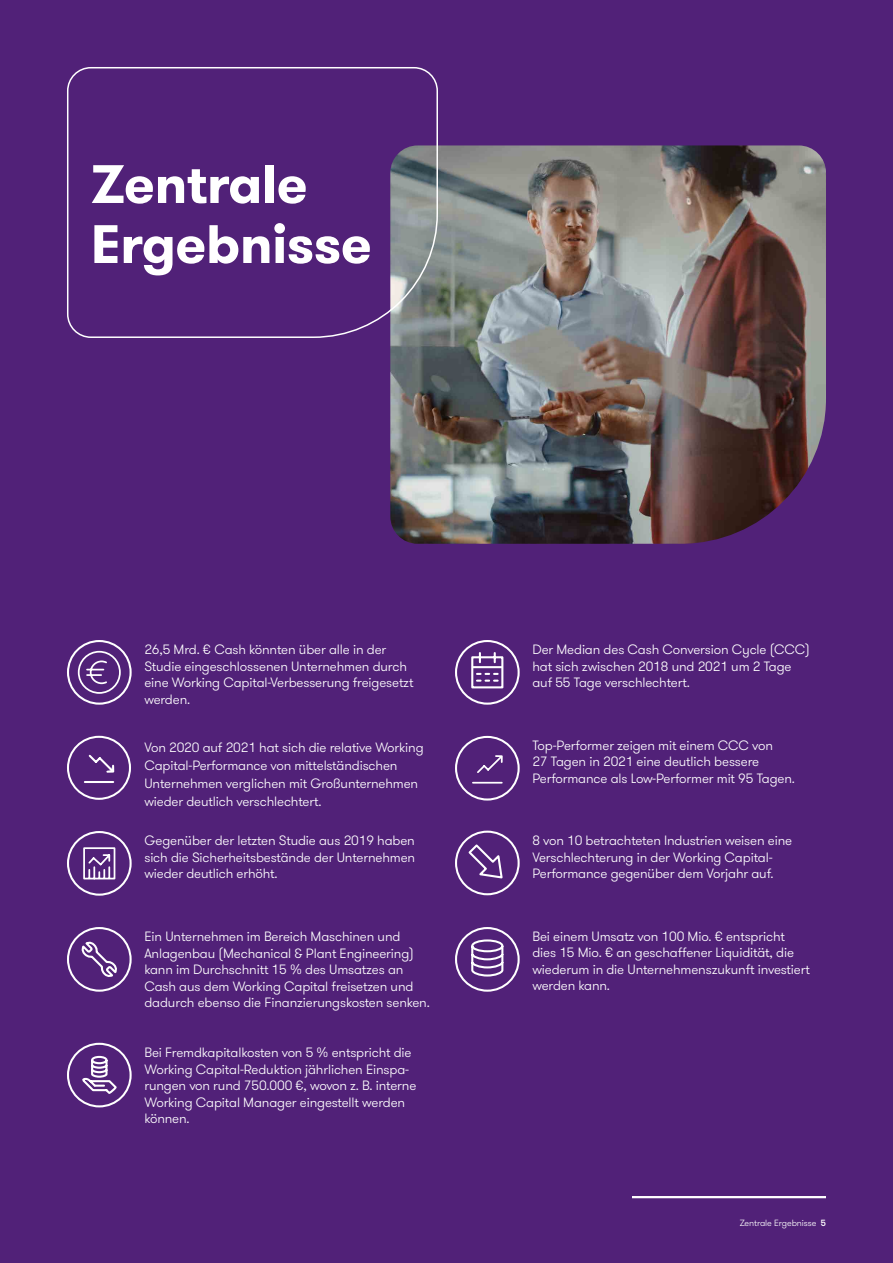
<style>
.page{position:relative;width:893px;height:1263px;background:#512178}
.page>*{position:absolute;margin:0;border:0;box-sizing:border-box;transform-origin:0 0}
._02_Headline_two_Bol{font:700 54px/60px "GT Walsheim Pro";letter-spacing:-.01em;color:#fff}
._11_Body_text{font:300 13.5px/16.5px "GT Walsheim Pro";letter-spacing:-.01em;color:#fff}
._11_Body_text-2{font:300 9px "GT Walsheim Pro";letter-spacing:-.01em;color:#fff}
.s1{font-weight:500}
</style>
<div class="page">
<img style="left:390px;top:145px;width:436px;height:399px">
<hr style="left:632px;top:1196px;width:194px;height:2px;background:#fff">
<svg style="left:67px;top:640px;width:65px;height:65px"></svg>
<svg style="left:67px;top:831px;width:65px;height:65px"></svg>
<svg style="left:455px;top:927px;width:65px;height:65px"></svg>
<svg style="left:455px;top:640px;width:65px;height:65px"></svg>
<hr style="left:472px;top:666px;width:30px;height:2px;background:#fff">
<svg style="left:455px;top:736px;width:65px;height:64px"></svg>
<svg style="left:67px;top:736px;width:64px;height:64px"></svg>
<svg style="left:67px;top:67px;width:372px;height:272px"></svg>
<svg style="left:67px;top:927px;width:65px;height:65px"></svg>
<svg style="left:455px;top:831px;width:65px;height:64px"></svg>
<svg style="left:67px;top:1043px;width:65px;height:64px"></svg>
<p class="_02_Headline_two_Bol" style="left:91px;top:155px;width:283px">Zentrale<br>Ergebnisse</p>
<p class="_11_Body_text" style="left:144px;top:642px;width:271px">26,5 Mrd. € Cash könnten über alle in der Studie eingeschlossenen Unternehmen durch eine Working Capital-Verbesserung freigesetzt werden.</p>
<p class="_11_Body_text" style="left:144px;top:738px;width:281px;line-height:18px">Von 2020 auf 2021 hat sich die relative Working Capital-Performance von mittelständischen Unternehmen verglichen mit Großunternehmen wieder deutlich verschlechtert.</p>
<p class="_11_Body_text" style="left:144px;top:833px;width:272px;text-align:justify">Gegenüber der letzten Studie aus 2019 haben sich die Sicherheitsbestände der Unternehmen wieder deutlich erhöht.</p>
<p class="_11_Body_text" style="left:144px;top:929px;width:287px">Ein Unternehmen im Bereich Maschinen und Anlagenbau (Mechanical &amp; Plant Engineering) kann im Durchschnitt 15 % des Umsatzes an Cash aus dem Working Capital freisetzen und dadurch ebenso die Finanzierungskosten senken.</p>
<p class="_11_Body_text" style="left:144px;top:1044px;width:273px">Bei Fremdkapitalkosten von 5 % entspricht die Working Capital-Reduktion jährlichen Einspa&shy;rungen von rund 750.000 €, wovon z. B. interne Working Capital Manager eingestellt werden können.</p>
<p class="_11_Body_text" style="left:532px;top:642px;width:279px">Der Median des Cash Conversion Cycle (CCC) hat sich zwischen 2018 und 2021 um 2 Tage auf 55 Tage verschlechtert.</p>
<p class="_11_Body_text" style="left:532px;top:737px;width:264px">Top-Performer zeigen mit einem CCC von<br>27 Tagen in 2021 eine deutlich bessere<br>Performance als Low-Performer mit 95 Tagen.</p>
<p class="_11_Body_text" style="left:532px;top:832px;width:261px">8 von 10 betrachteten Industrien weisen eine<br>Verschlechterung in der Working Capital-<br>Performance gegenüber dem Vorjahr auf.</p>
<p class="_11_Body_text" style="left:532px;top:928px;width:279px">Bei einem Umsatz von 100 Mio. € entspricht dies 15 Mio. € an geschaffener Liquidität, die wiederum in die Unternehmenszukunft investiert werden kann.</p>
<p class="_11_Body_text-2" style="left:740px;top:1217px;width:88px">Zentrale Ergebnisse <span class="s1">5</span></p>
</div>
